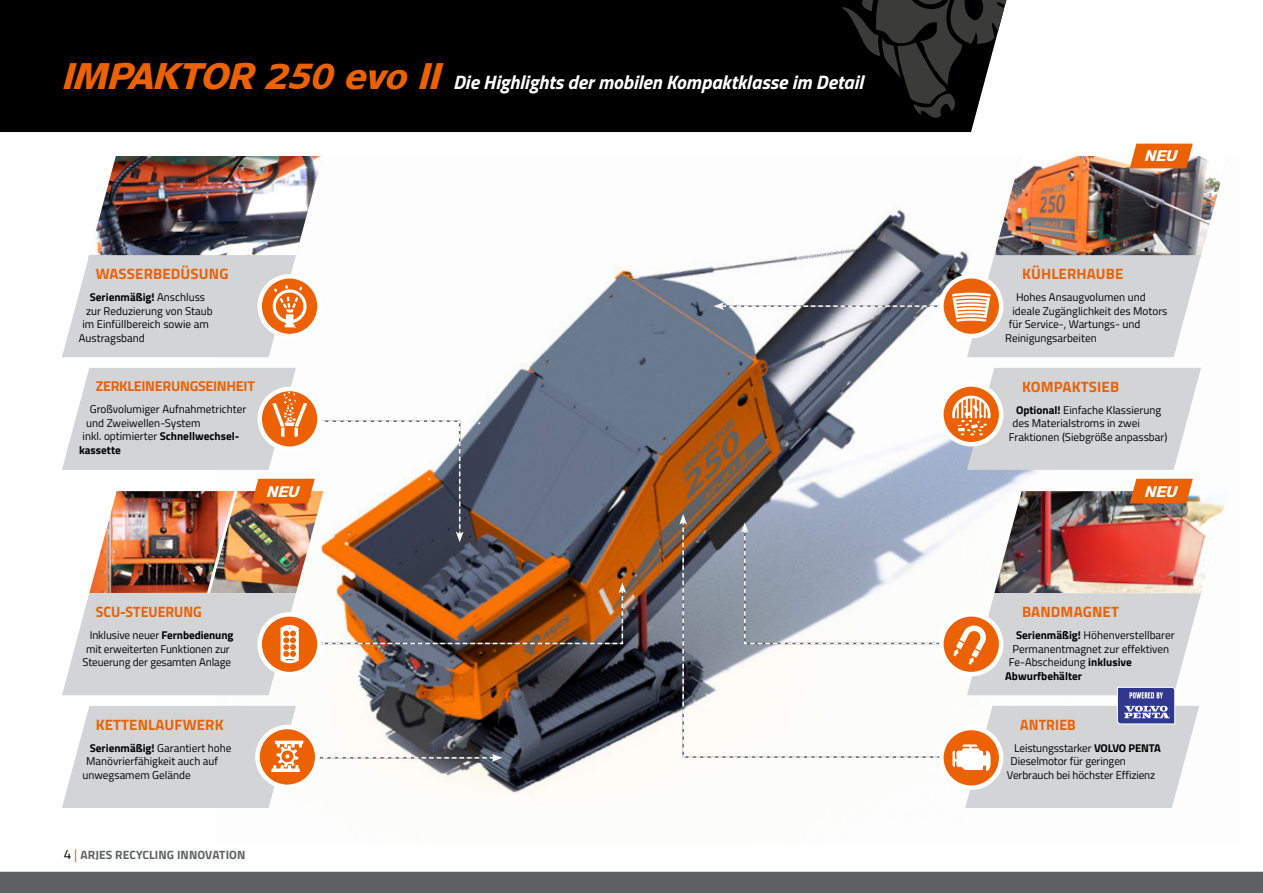
<style>
.page{position:relative;width:1263px;height:893px;background:#fff}
.page>*{position:absolute;margin:0;border:0;box-sizing:border-box;transform-origin:0 0}
.t1{font:italic 700 19.5px "Titillium";color:#fff}
.t2{font:700 15px "Titillium";letter-spacing:.01em;color:#eb6104}
.t3{font:700 15px "Titillium";letter-spacing:.01em;color:#eb6104;scale:.94 1}
.t4{font:italic 15px "Palo Alto";color:#fff}
.t5{font:700 14.25px "Titillium";letter-spacing:-.02em;color:#eb6104}
.t6{font:700 12px "Titillium";letter-spacing:.01em;color:#5f6162}
.t7{font:11.25px "Titillium";color:#000}
.t8{font:700 11.25px "Titillium";color:#000}
.s1{font-family:"Palo Alto";font-weight:400;font-size:36px;color:#eb6104}
.s2{font-weight:400}
.s3{font-weight:700}
.s4{font-weight:400;font-size:13.5px;color:#000}
.s5{font-weight:400;font-size:13.5px;color:#eb6104}
</style>
<div class="page">
<div style="left:0;top:872px;width:1263px;height:21px;background:#5f6162"></div>
<img style="left:217px;top:156px;width:1011px;height:639px">
<div style="left:0;top:0;width:975px;height:132px;background:#000"></div>
<svg style="left:842px;top:0;width:164px;height:118px;background:#2d2d2d"></svg>
<img style="left:994px;top:491px;width:234px;height:102px">
<img style="left:62px;top:156px;width:261px;height:201px">
<svg style="left:62px;top:706px;width:440px;height:102px"></svg>
<svg style="left:941px;top:384px;width:60px;height:60px"></svg>
<div style="left:939px;top:382px;width:64px;height:64px;border:4px solid #fff;border-radius:50%"></div>
<svg style="left:952px;top:368px;width:249px;height:102px;background:#d8d0cc"></svg>
<svg style="left:679px;top:514px;width:522px;height:294px"></svg>
<svg style="left:1130px;top:479px;width:63px;height:24px;background:#e86c18"></svg>
<img style="left:62px;top:368px;width:564px;height:327px">
<svg style="left:713px;top:144px;width:514px;height:213px"></svg>
<h1 class="t1" style="left:64px;top:67px;width:801px"><span class="s1">IMPAKTOR 250 evo II</span> Die Highlights der mobilen Kompaktklasse im Detail</h1>
<h2 class="t2" style="left:96px;top:262px;width:134px">WASSERBEDÜSUNG</h2>
<p class="t8" style="left:90px;top:289px;width:117px">Serienmäßig! <span class="s2">Anschluss</span></p>
<p class="t7" style="left:86px;top:302px;width:128px">zur Reduzierung von Staub</p>
<p class="t7" style="left:82px;top:316px;width:128px">im Einfüllbereich sowie am</p>
<p class="t7" style="left:79px;top:329px;width:67px">Austragsband</p>
<p class="t5" style="left:96px;top:375px;width:160px">ZERKLEINERUNGSEINHEIT</p>
<p class="t7" style="left:90px;top:401px;width:158px">Großvolumiger Aufnahmetrichter</p>
<p class="t7" style="left:86px;top:415px;width:116px">und Zweiwellen-System</p>
<p class="t7" style="left:83px;top:428px;width:158px">inkl. optimierter <span class="s3">Schnellwechsel-</span></p>
<p class="t8" style="left:79px;top:441px;width:43px">kassette</p>
<h2 class="t4" style="left:1145px;top:147px;width:33px">NEU</h2>
<h2 class="t2" style="left:1022px;top:262px;width:103px">KÜHLERHAUBE</h2>
<p class="t7" style="left:1016px;top:289px;width:131px">Hohes Ansaugvolumen und</p>
<p class="t7" style="left:1012px;top:302px;width:157px">ideale Zugänglichkeit des Motors</p>
<p class="t7" style="left:1009px;top:316px;width:133px">für Service-, Wartungs- und</p>
<p class="t7" style="left:1005px;top:329px;width:93px">Reinigungsarbeiten</p>
<h2 class="t2" style="left:1022px;top:375px;width:99px">KOMPAKTSIEB</h2>
<p class="t7" style="left:1016px;top:402px;width:147px"><span class="s3">Optional!</span> Einfache Klassierung</p>
<p class="t7" style="left:1012px;top:415px;width:129px">des Materialstroms in zwei</p>
<p class="t7" style="left:1009px;top:429px;width:160px">Fraktionen (Siebgröße anpassbar)</p>
<h2 class="t4" style="left:267px;top:482px;width:33px">NEU</h2>
<h2 class="t4" style="left:1145px;top:482px;width:33px">NEU</h2>
<h2 class="t3" style="left:96px;top:600px;width:114px">SCU-STEUERUNG</h2>
<p class="t7" style="left:90px;top:627px;width:145px">Inklusive neuer <span class="s3">Fernbedienung</span></p>
<p class="t7" style="left:86px;top:640px;width:145px">mit erweiterten Funktionen zur</p>
<p class="t7" style="left:82px;top:654px;width:150px">Steuerung der gesamten Anlage</p>
<h2 class="t2" style="left:96px;top:713px;width:129px">KETTENLAUFWERK</h2>
<p class="t7" style="left:90px;top:740px;width:143px"><span class="s3">Serienmäßig!</span> Garantiert hohe</p>
<p class="t7" style="left:86px;top:753px;width:134px">Manövrierfähigkeit auch auf</p>
<p class="t7" style="left:82px;top:767px;width:110px">unwegsamem Gelände</p>
<p class="t6" style="left:64px;top:846px;width:183px"><span class="s4">4</span> <span class="s5">|</span> ARJES RECYCLING INNOVATION</p>
<h2 class="t2" style="left:1022px;top:600px;width:98px">BANDMAGNET</h2>
<p class="t7" style="left:1016px;top:627px;width:160px"><span class="s3">Serienmäßig!</span> Höhenverstellbarer</p>
<p class="t7" style="left:1012px;top:640px;width:158px">Permanentmagnet zur effektiven</p>
<p class="t7" style="left:1009px;top:654px;width:125px">Fe-Abscheidung <span class="s3">inklusive</span></p>
<p class="t8" style="left:1005px;top:667px;width:78px">Abwurfbehälter</p>
<h2 class="t3" style="left:1020px;top:713px;width:61px">ANTRIEB</h2>
<p class="t7" style="left:1014px;top:740px;width:148px">Leistungsstarker <span class="s3">VOLVO PENTA</span></p>
<p class="t7" style="left:1010px;top:753px;width:117px">Dieselmotor für geringen</p>
<p class="t7" style="left:1007px;top:767px;width:150px">Verbrauch bei höchster Effizienz</p>
</div>
